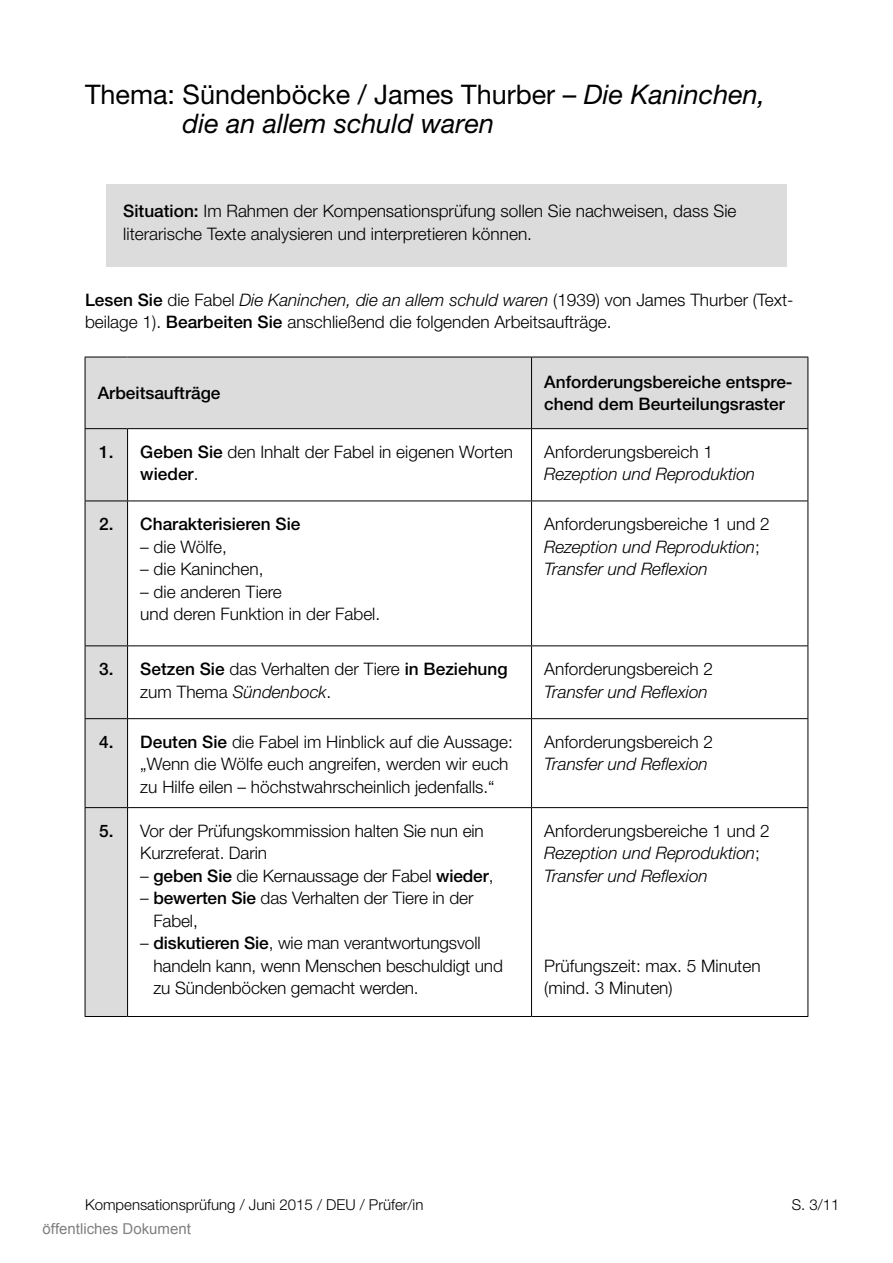
<style>
.page{position:relative;width:893px;height:1263px;background:#fff}
.page>*{position:absolute;margin:0;border:0;box-sizing:border-box;transform-origin:0 0}
.t1{font:italic 27px/28.5px "Helvetica Neue LT Std";color:#000}
.t2{font:300 17.25px/22.5px "Helvetica Neue LT Std";color:#000}
.t3{font:italic 300 17.25px/22.5px "Helvetica Neue LT Std";color:#000}
.t4{font:500 17.25px/22.5px "Helvetica Neue LT Std";color:#000}
.t5{font:300 15px "Helvetica Neue LT Std";color:#000}
.t6{font:15px "Arial";color:#808080}
.s1{font-style:normal}
.s2{font-weight:500}
.s3{font-style:italic}
</style>
<div class="page">
<div style="left:106px;top:184px;width:681px;height:83px;background:#dcdcdc"></div>
<svg style="left:86px;top:358px;width:721px;height:658px"></svg>
<hr style="left:85px;top:357px;width:43px;height:1px;background:#000">
<hr style="left:85px;top:357px;width:1px;height:71px;background:#000">
<hr style="left:128px;top:357px;width:403px;height:1px;background:#000">
<hr style="left:531px;top:357px;width:277px;height:1px;background:#000">
<hr style="left:531px;top:357px;width:1px;height:71px;background:#000">
<hr style="left:807px;top:357px;width:1px;height:71px;background:#000">
<hr style="left:85px;top:428px;width:43px;height:1px;background:#000">
<hr style="left:85px;top:429px;width:1px;height:72px;background:#000">
<hr style="left:128px;top:428px;width:403px;height:1px;background:#000">
<hr style="left:127px;top:429px;width:1px;height:72px;background:#000">
<hr style="left:531px;top:428px;width:277px;height:1px;background:#000">
<hr style="left:531px;top:429px;width:1px;height:72px;background:#000">
<hr style="left:807px;top:429px;width:1px;height:72px;background:#000">
<hr style="left:85px;top:501px;width:43px;height:1px;background:#000">
<hr style="left:85px;top:501px;width:1px;height:144px;background:#000">
<hr style="left:128px;top:501px;width:403px;height:1px;background:#000">
<hr style="left:127px;top:501px;width:1px;height:144px;background:#000">
<hr style="left:531px;top:501px;width:277px;height:1px;background:#000">
<hr style="left:531px;top:501px;width:1px;height:144px;background:#000">
<hr style="left:807px;top:501px;width:1px;height:144px;background:#000">
<hr style="left:85px;top:645px;width:43px;height:1px;background:#000">
<hr style="left:85px;top:646px;width:1px;height:72px;background:#000">
<hr style="left:128px;top:645px;width:403px;height:1px;background:#000">
<hr style="left:127px;top:646px;width:1px;height:72px;background:#000">
<hr style="left:531px;top:645px;width:277px;height:1px;background:#000">
<hr style="left:531px;top:646px;width:1px;height:72px;background:#000">
<hr style="left:807px;top:646px;width:1px;height:72px;background:#000">
<hr style="left:85px;top:718px;width:43px;height:1px;background:#000">
<hr style="left:85px;top:719px;width:1px;height:88px;background:#000">
<hr style="left:128px;top:718px;width:403px;height:1px;background:#000">
<hr style="left:127px;top:719px;width:1px;height:88px;background:#000">
<hr style="left:531px;top:718px;width:277px;height:1px;background:#000">
<hr style="left:531px;top:719px;width:1px;height:88px;background:#000">
<hr style="left:807px;top:719px;width:1px;height:88px;background:#000">
<hr style="left:85px;top:807px;width:43px;height:1px;background:#000">
<hr style="left:85px;top:808px;width:1px;height:208px;background:#000">
<hr style="left:128px;top:807px;width:403px;height:1px;background:#000">
<hr style="left:127px;top:808px;width:1px;height:208px;background:#000">
<hr style="left:531px;top:807px;width:277px;height:1px;background:#000">
<hr style="left:531px;top:808px;width:1px;height:208px;background:#000">
<hr style="left:807px;top:808px;width:1px;height:208px;background:#000">
<hr style="left:85px;top:1016px;width:43px;height:1px;background:#000">
<hr style="left:128px;top:1016px;width:403px;height:1px;background:#000">
<hr style="left:531px;top:1016px;width:277px;height:1px;background:#000">
<h1 class="t1" style="left:183px;top:80px;width:584px;text-indent:-97px"><span class="s1">Thema: Sündenböcke / James Thurber –</span> Die Kaninchen, die an allem schuld waren</h1>
<p class="t2" style="left:123px;top:200px;width:615px"><span class="s2">Situation:</span> Im Rahmen der Kompensationsprüfung sollen Sie nachweisen, dass Sie literarische Texte analysieren und interpretieren können.</p>
<p class="t2" style="left:85px;top:288px;width:710px"><span class="s2">Lesen Sie</span> die Fabel <span class="s3">Die Kaninchen, die an allem schuld waren</span> (1939) von James Thurber (Text&shy;beilage 1). <span class="s2">Bearbeiten Sie</span> anschließend die folgenden Arbeitsaufträge.</p>
<p class="t4" style="left:98px;top:381px;width:124px">Arbeitsaufträge</p>
<p class="t4" style="left:544px;top:370px;width:250px">Anforderungsbereiche entspre&shy;chend dem Beurteilungsraster</p>
<p class="t2" style="left:140px;top:440px;width:374px;text-indent:-41px"><span class="s2">1. Geben Sie</span> den Inhalt der Fabel in eigenen Worten <span class="s2">wieder</span>.</p>
<p class="t2" style="left:544px;top:440px;width:170px">Anforderungsbereich 1</p>
<p class="t3" style="left:544px;top:463px;width:212px">Rezeption und Reproduktion</p>
<p class="t4" style="left:99px;top:513px;width:203px">2. Charakterisieren Sie</p>
<p class="t2" style="left:140px;top:535px;width:88px">– die Wölfe,</p>
<p class="t2" style="left:140px;top:557px;width:125px">– die Kaninchen,</p>
<p class="t2" style="left:140px;top:580px;width:241px">– die anderen Tiere<br>und deren Funktion in der Fabel.</p>
<p class="t3" style="left:544px;top:513px;width:227px"><span class="s1">Anforderungsbereiche 1 und 2<br></span>Rezeption und Reproduktion<span class="s1">;<br></span>Transfer und Reflexion</p>
<p class="t2" style="left:140px;top:657px;width:369px;text-indent:-41px"><span class="s2">3. Setzen Sie</span> das Verhalten der Tiere <span class="s2">in Beziehung </span>zum Thema <span class="s3">Sündenbock</span>.</p>
<p class="t2" style="left:544px;top:657px;width:170px">Anforderungsbereich 2</p>
<p class="t3" style="left:544px;top:680px;width:165px">Transfer und Reflexion</p>
<p class="t2" style="left:140px;top:730px;width:374px;text-indent:-41px"><span class="s2">4. Deuten Sie</span> die Fabel im Hinblick auf die Aussage: „Wenn die Wölfe euch angreifen, werden wir euch zu Hilfe eilen – höchstwahrscheinlich jedenfalls.“</p>
<p class="t2" style="left:544px;top:730px;width:170px">Anforderungsbereich 2</p>
<p class="t3" style="left:544px;top:753px;width:165px">Transfer und Reflexion</p>
<p class="t2" style="left:140px;top:819px;width:345px;text-indent:-41px"><span class="s2">5.</span> Vor der Prüfungskommission halten Sie nun ein<br>Kurzreferat. Darin</p>
<p class="t2" style="left:140px;top:864px;width:355px">– <span class="s2">geben Sie</span> die Kernaussage der Fabel <span class="s2">wieder</span>,</p>
<p class="t2" style="left:153px;top:887px;width:321px;text-indent:-13px">– <span class="s2">bewerten Sie</span> das Verhalten der Tiere in der<br>Fabel,</p>
<p class="t2" style="left:153px;top:931px;width:351px;text-indent:-13px">– <span class="s2">diskutieren Sie</span>, wie man verantwortungsvoll handeln kann, wenn Menschen beschuldigt und zu Sündenböcken gemacht werden.</p>
<p class="t3" style="left:544px;top:819px;width:227px"><span class="s1">Anforderungsbereiche 1 und 2<br></span>Rezeption und Reproduktion<span class="s1">;<br></span>Transfer und Reflexion</p>
<p class="t2" style="left:544px;top:954px;width:218px">Prüfungszeit: max. 5 Minuten (mind. 3 Minuten)</p>
<p class="t5" style="left:85px;top:1195px;width:340px">Kompensationsprüfung / Juni 2015 / DEU / Prüfer/in</p>
<p class="t5" style="left:792px;top:1195px;width:49px">S. 3/11</p>
<p class="t6" style="left:43px;top:1219px;width:150px">öffentliches Dokument</p>
</div>
